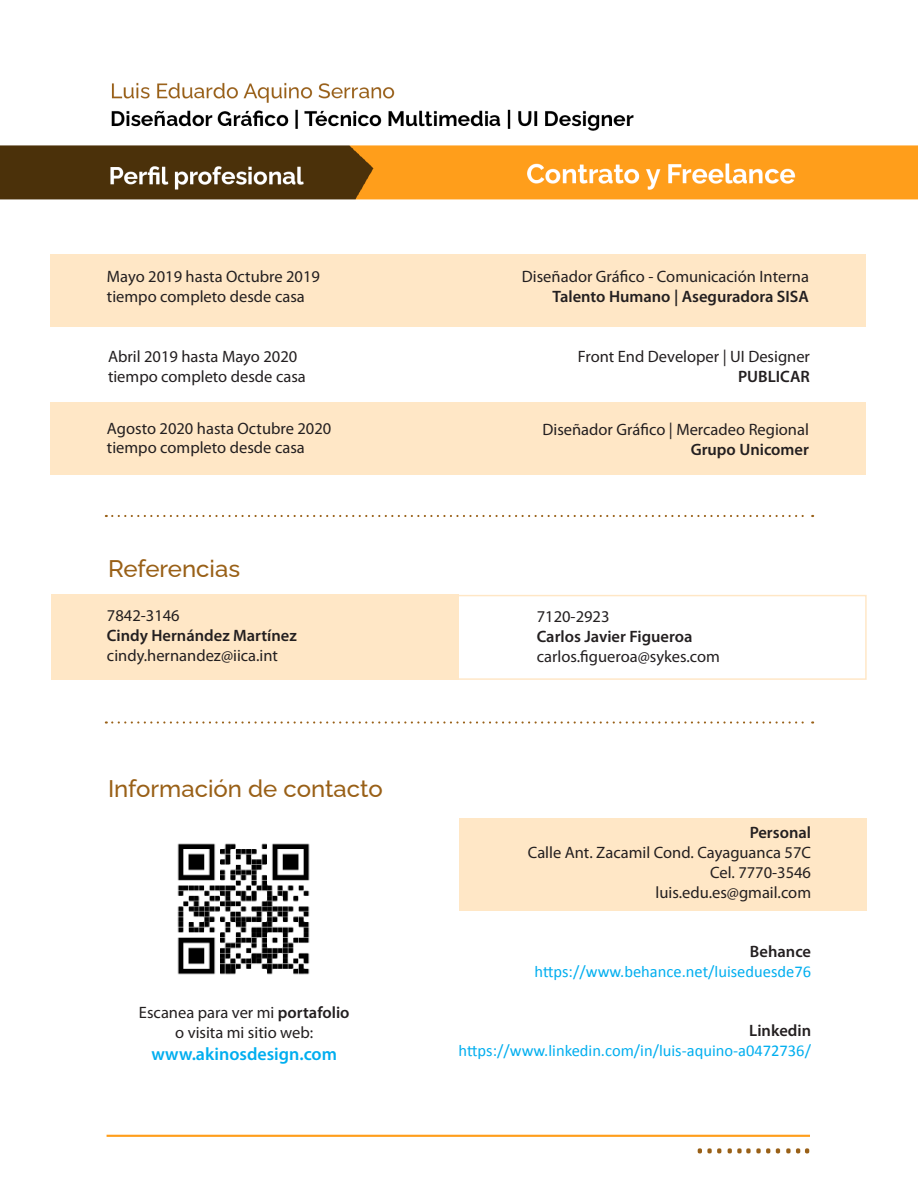
<style>
.page{position:relative;width:918px;height:1188px;background:#fff}
.page>*{position:absolute;margin:0;border:0;box-sizing:border-box;transform-origin:0 0}
.t1{font:500 24px "Raleway";color:#996017}
.t2{font:600 18px "Myriad Pro";color:#00aeef}
.t3{font:16.5px "Myriad Pro";color:#231f20}
.t4{font:600 16.5px "Myriad Pro";color:#231f20}
.t5{font:16.5px "Calibri";color:#00aeef}
.s1{font-weight:600}
</style>
<div class="page">
<img style="left:0;top:82px;width:918px;height:1072px">
<div style="left:51px;top:595px;width:408px;height:85px;background:#ffe7c6"></div>
<div style="left:459px;top:818px;width:408px;height:93px;background:#ffe7c6"></div>
<div style="left:50px;top:254px;width:816px;height:72px;background:#ffe7c6"></div>
<img style="left:175px;top:835px;width:138px;height:145px">
<div style="left:50px;top:402px;width:816px;height:73px;background:#ffe7c6"></div>
<svg style="left:106px;top:515px;width:707px;height:2px"></svg>
<svg style="left:106px;top:721px;width:707px;height:3px"></svg>
<p class="t3" style="left:107px;top:266px;width:215px">Mayo 2019 hasta Octubre 2019</p>
<p class="t3" style="left:107px;top:286px;width:199px">tiempo completo desde casa</p>
<p class="t3" style="left:108px;top:347px;width:191px">Abril 2019 hasta Mayo 2020</p>
<p class="t3" style="left:108px;top:366px;width:199px">tiempo completo desde casa</p>
<p class="t3" style="left:107px;top:418px;width:226px">Agosto 2020 hasta Octubre 2020</p>
<p class="t3" style="left:107px;top:438px;width:199px">tiempo completo desde casa</p>
<p class="t1" style="left:108px;top:550px;width:134px">Referencias</p>
<p class="t3" style="left:107px;top:606px;width:74px">7842-3146</p>
<p class="t4" style="left:107px;top:625px;width:191px">Cindy Hernández Martínez</p>
<p class="t3" style="left:107px;top:645px;width:173px">cindy.hernandez@iica.int</p>
<p class="t1" style="left:108px;top:769px;width:276px">Información de contacto</p>
<p class="t3" style="left:139px;top:1002px;width:212px">Escanea para ver mi <span class="s1">portafolio</span></p>
<p class="t3" style="left:175px;top:1022px;width:140px">o visita mi sitio web:</p>
<p class="t2" style="left:151px;top:1042px;width:187px">www.akinosdesign.com</p>
<p class="t3" style="left:522px;top:266px;width:289px">Diseñador Gráfico - Comunicación Interna</p>
<p class="t4" style="left:553px;top:286px;width:258px">Talento Humano | Aseguradora SISA</p>
<p class="t3" style="left:578px;top:347px;width:234px">Front End Developer | UI Designer</p>
<p class="t4" style="left:738px;top:366px;width:73px">PUBLICAR</p>
<p class="t3" style="left:542px;top:419px;width:268px">Diseñador Gráfico | Mercadeo Regional</p>
<p class="t4" style="left:691px;top:439px;width:120px">Grupo Unicomer</p>
<p class="t3" style="left:537px;top:606px;width:74px">7120-2923</p>
<p class="t4" style="left:537px;top:626px;width:157px">Carlos Javier Figueroa</p>
<p class="t3" style="left:537px;top:646px;width:185px">carlos.figueroa@sykes.com</p>
<p class="t4" style="left:750px;top:822px;width:63px">Personal</p>
<p class="t3" style="left:528px;top:843px;width:285px">Calle Ant. Zacamil Cond. Cayaguanca 57C</p>
<p class="t3" style="left:710px;top:862px;width:103px">Cel. 7770-3546</p>
<p class="t3" style="left:656px;top:882px;width:157px">luis.edu.es@gmail.com</p>
<p class="t4" style="left:750px;top:941px;width:63px">Behance</p>
<p class="t5" style="left:535px;top:960px;width:278px">https://www.behance.net/luiseduesde76</p>
<p class="t4" style="left:749px;top:1020px;width:63px">Linkedin</p>
<p class="t5" style="left:459px;top:1039px;width:354px">https://www.linkedin.com/in/luis-aquino-a0472736/</p>
</div>
